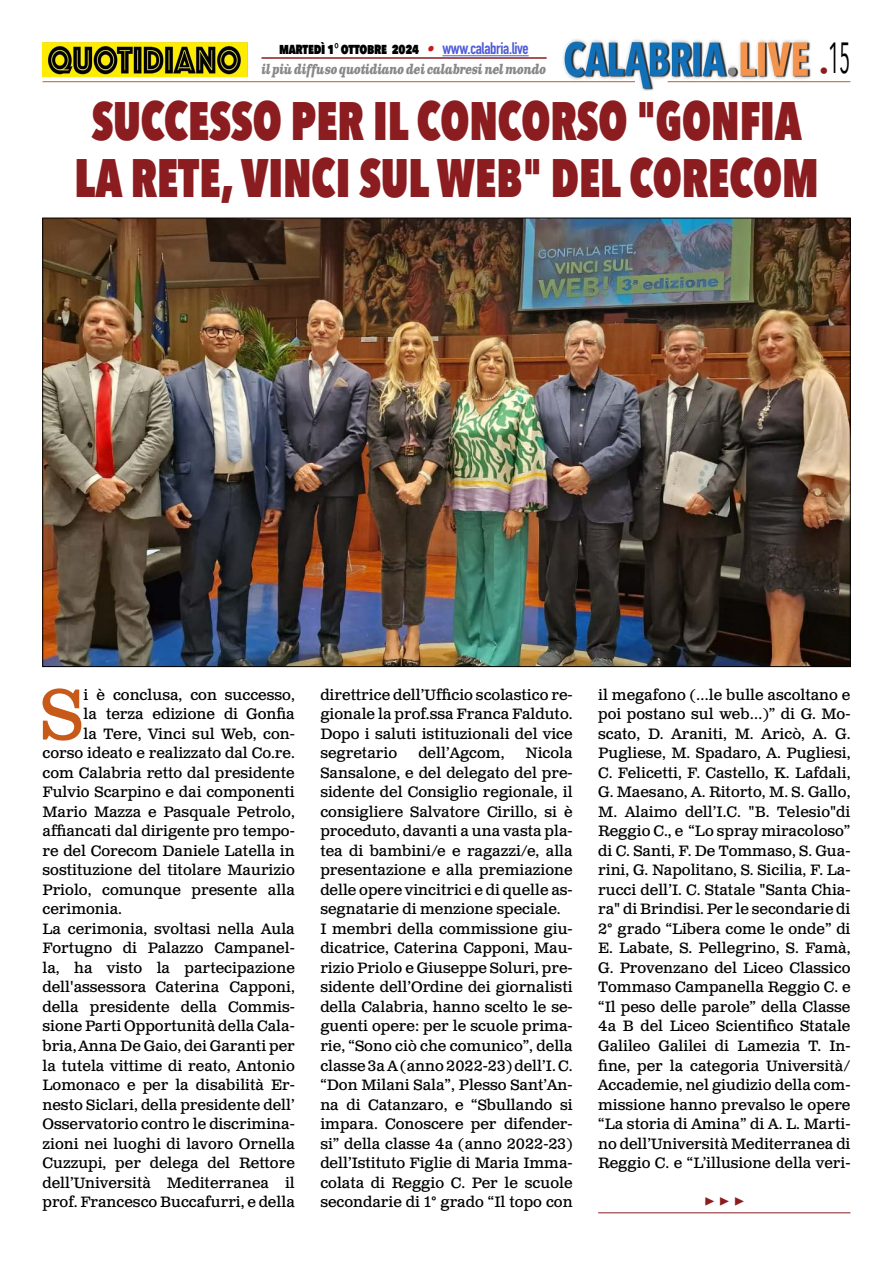
<style>
.page{position:relative;width:893px;height:1263px;background:#fff}
.page>*{position:absolute;margin:0;border:0;box-sizing:border-box;transform-origin:0 0}
.t1{font:71.25px "Clarendon Text Pro";color:#c85a19}
.t2{font:800 54px/57px "Avenir Next Condensed";color:#8b1c1f;text-align:center;scale:.84 1}
.t3{font:43.5px "Avenir Next Condensed";color:#000;scale:.55 1}
.t4{font:700 18px "Minion Pro";color:#8b1c1f}
.t5{font:15px/19.5px "Clarendon Text Pro";color:#000;text-align:justify}
.t6{font:800 15px "Avenir Next Condensed";letter-spacing:-.02em;color:#000;scale:.9 1}
.t7{font:italic 700 13.5px "Clarendon Text Pro";letter-spacing:-.04em;color:#878787;scale:.79 1}
.s1{font-family:"Clarendon Text Pro";font-weight:700;font-style:italic;color:#ca181a}
.s2{font-family:"DIN Condensed";font-weight:700;font-size:16.5px;color:#4f5cd6}
</style>
<div class="page">
<img style="left:563px;top:39px;width:248px;height:51px">
<hr style="left:43px;top:81px;width:592px;height:1px;background:#c85a19">
<hr style="left:668px;top:81px;width:182px;height:1px;background:#c85a19">
<hr style="left:442px;top:55px;width:87px;height:1px;background:#4f5cd6">
<hr style="left:261px;top:57px;width:286px;height:2px;background:#8b1c1f">
<img style="left:43px;top:42px;width:204px;height:35px">
<hr style="left:598px;top:1212px;width:252px;height:1px;background:#8b1c1f">
<img style="left:45px;top:220px;width:803px;height:445px">
<h3 class="t3" style="left:820px;top:20px;width:58px"><sub>•</sub>15</h3>
<p class="t6" style="left:279px;top:39px;width:279px">martedì 1° ottobre 2024 <span class="s1">•</span> <span class="s2">www.calabria.live</span></p>
<p class="t7" style="left:261px;top:61px;width:362px">il più diffuso quotidiano dei calabresi nel mondo</p>
<h2 class="t2" style="left:74px;top:92px;width:887px">SUCCESSO PER IL CONCORSO "GONFIA<br>LA RETE, VINCI SUL WEB" DEL CORECOM</h2>
<h1 class="t1" style="left:40px;top:671px;width:45px">S</h1>
<p class="t5" style="left:84px;top:686px;width:213px">i è conclusa, con successo,</p>
<p class="t5" style="left:84px;top:705px;width:213px">la terza edizione di Gonfia</p>
<p class="t5" style="left:84px;top:725px;width:213px">la Tere, Vinci sul Web, con-</p>
<p class="t5" style="left:43px;top:744px;width:254px">corso ideato e realizzato dal Co.re.</p>
<p class="t5" style="left:43px;top:764px;width:254px">com Calabria retto dal presidente</p>
<p class="t5" style="left:43px;top:783px;width:254px">Fulvio Scarpino e dai componenti</p>
<p class="t5" style="left:43px;top:803px;width:254px">Mario Mazza e Pasquale Petrolo,</p>
<p class="t5" style="left:43px;top:822px;width:254px">affiancati dal dirigente pro tempo-</p>
<p class="t5" style="left:43px;top:842px;width:254px">re del Corecom Daniele Latella in</p>
<p class="t5" style="left:43px;top:861px;width:254px">sostituzione del titolare Maurizio</p>
<p class="t5" style="left:43px;top:881px;width:254px">Priolo, comunque presente alla</p>
<p class="t5" style="left:43px;top:900px;width:81px">cerimonia.</p>
<p class="t5" style="left:43px;top:920px;width:254px">La cerimonia, svoltasi nella Aula</p>
<p class="t5" style="left:43px;top:939px;width:254px">Fortugno di Palazzo Campanel-</p>
<p class="t5" style="left:43px;top:959px;width:254px">la, ha visto la partecipazione</p>
<p class="t5" style="left:43px;top:978px;width:254px">dell'assessora Caterina Capponi,</p>
<p class="t5" style="left:43px;top:998px;width:254px">della presidente della Commis-</p>
<p class="t5" style="left:43px;top:1017px;width:254px">sione Parti Opportunità della Cala-</p>
<p class="t5" style="left:43px;top:1037px;width:254px">bria, Anna De Gaio, dei Garanti per</p>
<p class="t5" style="left:43px;top:1056px;width:254px">la tutela vittime di reato, Antonio</p>
<p class="t5" style="left:43px;top:1076px;width:254px">Lomonaco e per la disabilità Er-</p>
<p class="t5" style="left:43px;top:1095px;width:254px">nesto Siclari, della presidente dell’</p>
<p class="t5" style="left:43px;top:1115px;width:254px">Osservatorio contro le discrimina-</p>
<p class="t5" style="left:43px;top:1134px;width:254px">zioni nei luoghi di lavoro Ornella</p>
<p class="t5" style="left:43px;top:1154px;width:254px">Cuzzupi, per delega del Rettore</p>
<p class="t5" style="left:43px;top:1173px;width:254px">dell’Università Mediterranea il</p>
<p class="t5" style="left:43px;top:1193px;width:254px">prof. Francesco Buccafurri, e della</p>
<p class="t5" style="left:320px;top:686px;width:254px">direttrice dell’Ufficio scolastico re&shy;gionale la prof.ssa Franca Falduto.<br>Dopo i saluti istituzionali del vice segretario</p>
<p class="t5" style="left:320px;top:744px;width:254px;text-align:left;text-indent:205px">Nicola Sansalone, e del delegato del pre&shy;sidente del Consiglio regionale, il consigliere Salvatore Cirillo, si è proceduto, davanti a una vasta pla&shy;tea di bambini/e e ragazzi/e, alla presentazione e alla premiazione delle opere vincitrici e di quelle as&shy;segnatarie di menzione speciale.<br>I membri della commissione giu&shy;dicatrice, Caterina Capponi, Mau&shy;rizio Priolo e Giuseppe Soluri, pre&shy;sidente dell’Ordine dei giornalisti della Calabria, hanno scelto le se&shy;guenti opere: per le scuole prima&shy;rie, “Sono ciò che comunico”, della classe 3a A (anno 2022-23) dell’I. C. “Don Milani Sala”, Plesso Sant’An&shy;na di Catanzaro, e “Sbullando si impara. Conoscere per difender&shy;si” della classe 4a (anno 2022-23) dell’Istituto Figlie di Maria Imma&shy;colata di Reggio C. Per le scuole secondarie di 1° grado “Il topo con</p>
<p class="t5" style="left:418px;top:744px;width:88px">dell’Agcom,</p>
<p class="t5" style="left:598px;top:686px;width:254px">il megafono (…le bulle ascoltano e poi postano sul web…)” di G. Mo&shy;scato, D. Araniti, M. Aricò, A. G.<br>Pugliese, M. Spadaro, A. Pugliesi, C. Felicetti, F. Castello, K. Lafdali, G. Maesano, A. Ritorto, M. S. Gallo, M. Alaimo dell’I.C. "B. Telesio"di Reggio C., e “Lo spray miracoloso” di C. Santi, F. De Tommaso, S. Gua&shy;rini, G. Napolitano, S. Sicilia, F. La&shy;rucci dell’I. C. Statale "Santa Chia&shy;ra" di Brindisi. Per le secondarie di 2° grado “Libera come le onde” di E. Labate, S. Pellegrino, S. Famà, G. Provenzano del Liceo Classico Tommaso Campanella Reggio C. e “Il peso delle parole” della Classe 4a B del Liceo Scientifico Statale Galileo Galilei di Lamezia T. In&shy;fine, per la categoria Università/ Accademie, nel giudizio della com&shy;missione hanno prevalso le opere “La storia di Amina” di A. L. Marti&shy;no dell’Università Mediterranea di Reggio C. e “L’illusione della veri-</p>
<p class="t4" style="left:704px;top:1188px;width:42px">▶ ▶ ▶</p>
</div>
